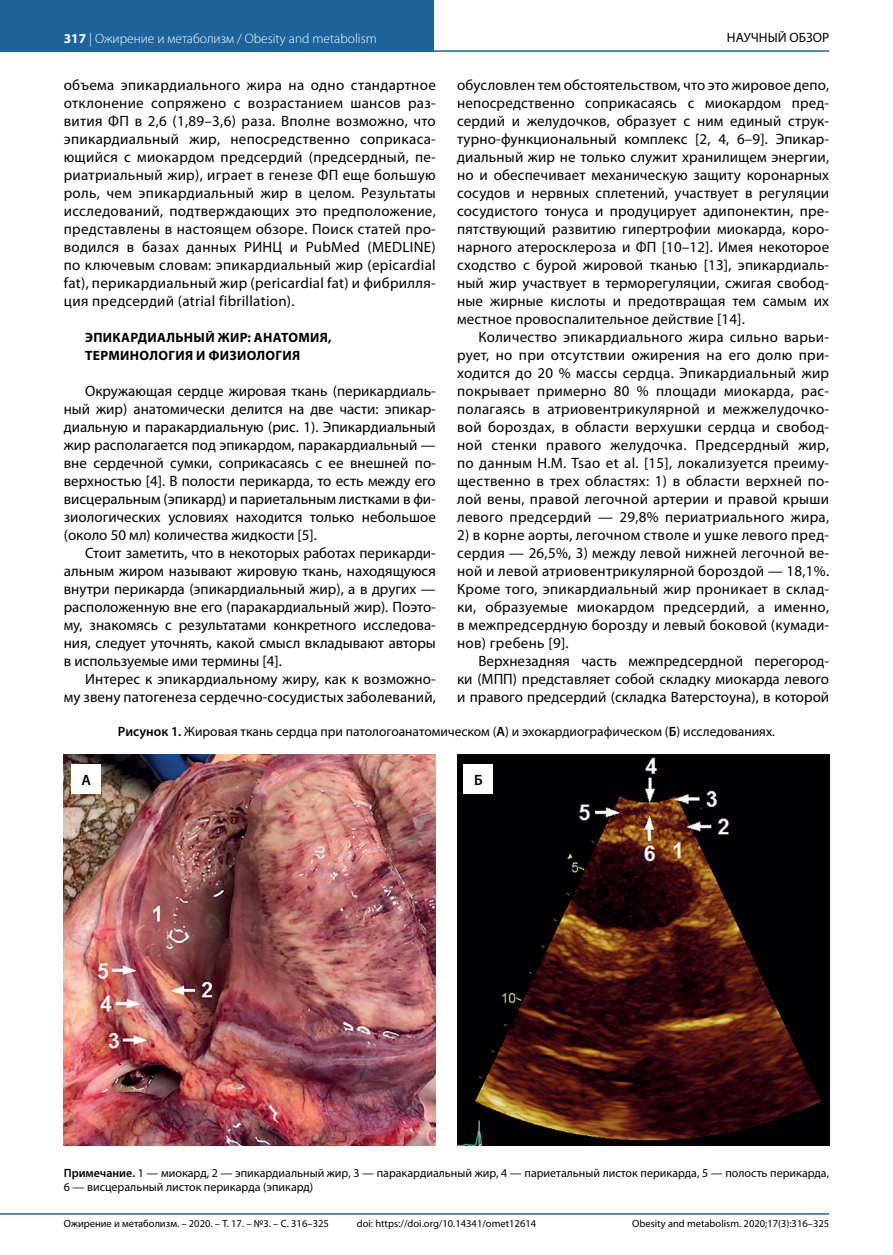
<style>
.page{position:relative;width:893px;height:1255px;background:#fff}
.page>*{position:absolute;margin:0;border:0;box-sizing:border-box;transform-origin:0 0}
.t1{font:15px/18px "Myriad Pro";letter-spacing:.01em;color:#000;text-align:justify}
.t2{font:600 15px "Myriad Pro";color:#000}
.t3{font:13.5px "Myriad Pro";color:#000}
.t4{font:700 13.5px/18px "Myriad Pro";letter-spacing:.025em;color:#000}
.t5{font:300 13.5px "Myriad Pro";color:#fff}
.t6{font:12px/14.4px "Myriad Pro";color:#000}
.t7{font:10.5px "Myriad Pro";color:#000}
.s1{font-weight:700}
.s2{font-weight:600}
</style>
<div class="page">
<hr style="left:0;top:50px;width:829px;height:2px;background:#1d649c">
<hr style="left:0;top:1213px;width:829px;height:1px;background:#1d649c">
<div style="left:0;top:0;width:434px;height:51px;background:#1d649c"></div>
<img style="left:64px;top:754px;width:372px;height:391px">
<img style="left:457px;top:754px;width:372px;height:391px">
<div style="left:71px;top:764px;width:30px;height:30px;background:#fff"></div>
<div style="left:463px;top:764px;width:30px;height:30px;background:#fff"></div>
<p class="t5" style="left:64px;top:30px;width:315px"><span class="s1">317</span> | Ожирение и метаболизм / Obesity and metabolism</p>
<p class="t3" style="left:727px;top:29px;width:104px">НАУЧНЫЙ ОБЗОР</p>
<p class="t1" style="left:64px;top:76px;width:374px">объема эпикардиального жира на одно стандартное отклонение сопряжено с возрастанием шансов раз&shy;вития ФП в 2,6 (1,89–3,6) раза. Вполне возможно, что эпикардиальный жир, непосредственно соприкаса&shy;ющийся с миокардом предсердий (предсердный, пе&shy;риатриальный жир), играет в генезе ФП еще большую роль, чем эпикардиальный жир в целом. Результаты исследований, подтверждающих это предположение, представлены в настоящем обзоре. Поиск статей про&shy;водился в базах данных РИНЦ и PubMed (MEDLINE) по ключевым словам: эпикардиальный жир (epicardial fat), перикардиальный жир (pericardial fat) и фибрилля&shy;ция предсердий (atrial fibrillation).</p>
<p class="t4" style="left:85px;top:328px;width:248px">ЭПИКАРДИАЛЬНЫЙ ЖИР: АНАТОМИЯ,<br>ТЕРМИНОЛОГИЯ И ФИЗИОЛОГИЯ</p>
<p class="t1" style="left:64px;top:382px;width:374px;text-indent:21px">Окружающая сердце жировая ткань (перикардиаль&shy;ный жир) анатомически делится на две части: эпикар&shy;диальную и паракардиальную (рис. 1). Эпикардиальный жир располагается под эпикардом, паракардиальный — вне сердечной сумки, соприкасаясь с ее внешней по&shy;верхностью [4]. В полости перикарда, то есть между его висцеральным (эпикард) и париетальным листками в фи&shy;зиологических условиях находится только небольшое (около 50 мл) количества жидкости [5].</p>
<p class="t1" style="left:64px;top:544px;width:374px;text-indent:21px">Стоит заметить, что в некоторых работах перикарди&shy;альным жиром называют жировую ткань, находящуюся внутри перикарда (эпикардиальный жир), а в других — расположенную вне его (паракардиальный жир). Поэто&shy;му, знакомясь с результатами конкретного исследова&shy;ния, следует уточнять, какой смысл вкладывают авторы в используемые ими термины [4].</p>
<p class="t1" style="left:64px;top:670px;width:374px;text-align:right">Интерес к эпикардиальному жиру, как к возможно-<br>му звену патогенеза сердечно-сосудистых заболеваний,</p>
<p class="t1" style="left:457px;top:76px;width:374px">обусловлен тем обстоятельством, что это жировое депо, непосредственно соприкасаясь с миокардом пред&shy;сердий и желудочков, образует с ним единый струк&shy;турно-функциональный комплекс [2, 4, 6–9]. Эпикар&shy;диальный жир не только служит хранилищем энергии, но и обеспечивает механическую защиту коронарных сосудов и нервных сплетений, участвует в регуляции сосудистого тонуса и продуцирует адипонектин, пре&shy;пятствующий развитию гипертрофии миокарда, коро&shy;нарного атеросклероза и ФП [10–12]. Имея некоторое сходство с бурой жировой тканью [13], эпикардиаль&shy;ный жир участвует в терморегуляции, сжигая свобод&shy;ные жирные кислоты и предотвращая тем самым их местное провоспалительное действие [14].</p>
<p class="t1" style="left:457px;top:328px;width:374px;text-indent:21px">Количество эпикардиального жира сильно варьи&shy;рует, но при отсутствии ожирения на его долю при&shy;ходится до 20 % массы сердца. Эпикардиальный жир покрывает примерно 80 % площади миокарда, рас&shy;полагаясь в атриовентрикулярной и межжелудочко&shy;вой бороздах, в области верхушки сердца и свобод&shy;ной стенки правого желудочка. Предсердный жир, по данным H.M. Tsao et al. [15], локализуется преиму&shy;щественно в трех областях: 1) в области верхней по&shy;лой вены, правой легочной артерии и правой крыши левого предсердий — 29,8% периатриального жира,</p>
<p class="t1" style="left:457px;top:526px;width:374px">2) в корне аорты, легочном стволе и ушке левого пред&shy;сердия — 26,5%, 3) между левой нижней легочной ве&shy;ной и левой атриовентрикулярной бороздой — 18,1%.<br>Кроме того, эпикардиальный жир проникает в склад&shy;ки, образуемые миокардом предсердий, а именно, в межпредсердную борозду и левый боковой (кумади&shy;нов) гребень [9].</p>
<p class="t1" style="left:457px;top:652px;width:374px;text-indent:21px">Верхнезадняя часть межпредсердной перегород&shy;ки (МПП) представляет собой складку миокарда левого и правого предсердий (складка Ватерстоуна), в которой</p>
<p class="t3" style="left:118px;top:723px;width:659px"><span class="s2">Рисунок 1.</span> Жировая ткань сердца при патологоанатомическом (<span class="s2">А</span>) и эхокардиографическом (<span class="s2">Б</span>) исследованиях.</p>
<p class="t2" style="left:81px;top:770px;width:11px">А</p>
<p class="t2" style="left:474px;top:770px;width:10px">Б</p>
<p class="t6" style="left:64px;top:1165px;width:767px"><span class="s2">Примечание.</span> 1 — миокард, 2 — эпикардиальный жир, 3 — паракардиальный жир, 4 — париетальный листок перикарда, 5 — полость перикарда,<br>6 — висцеральный листок перикарда (эпикард)</p>
<p class="t7" style="left:64px;top:1216px;width:267px">Ожирение и метаболизм. – 2020. – Т. 17. – №3. – С. 316–325</p>
<p class="t7" style="left:357px;top:1216px;width:181px">doi: https://doi.org/10.14341/omet12614</p>
<p class="t7" style="left:632px;top:1216px;width:198px">Obesity and metabolism. 2020;17(3):316–325</p>
</div>
